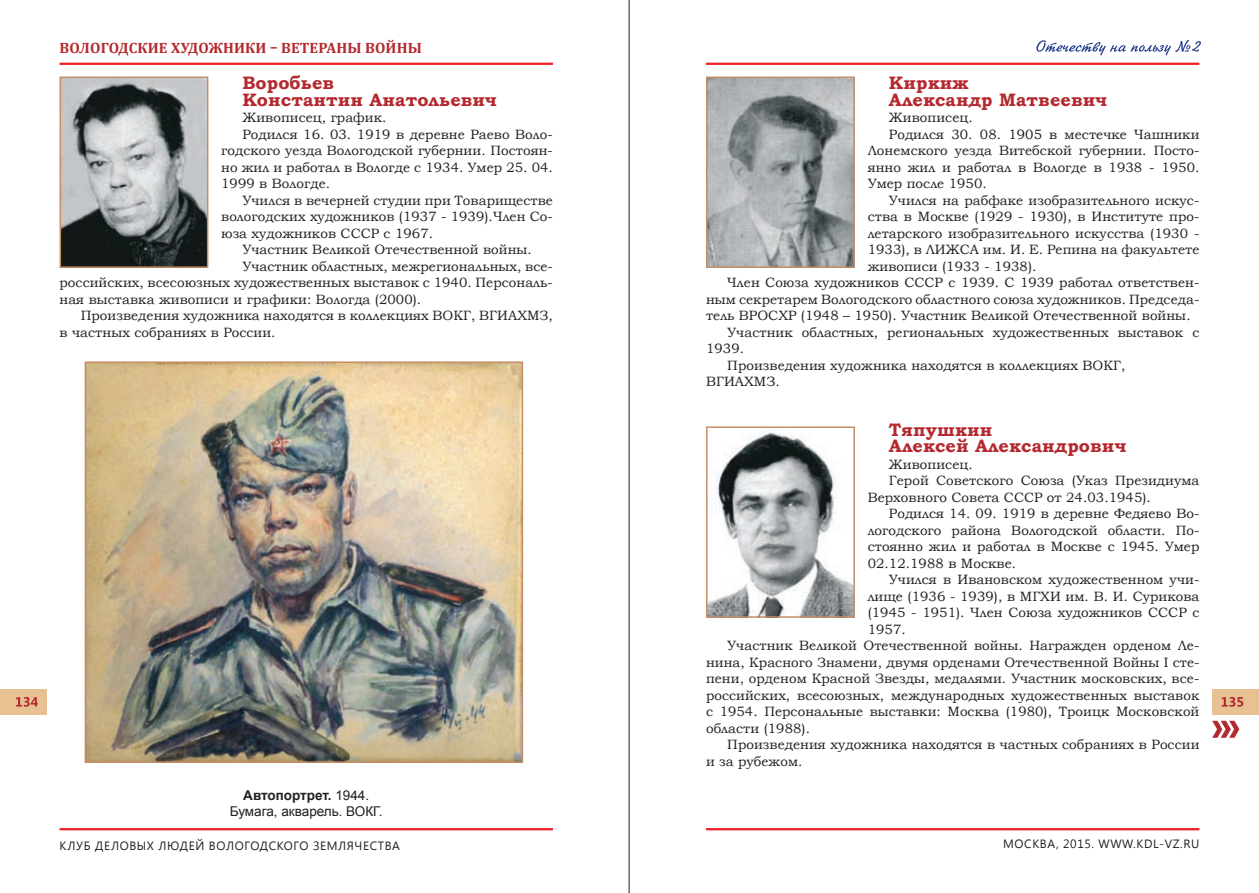
<style>
.page{position:relative;width:1259px;height:893px;background:#fff}
.page>*{position:absolute;margin:0;border:0;box-sizing:border-box;transform-origin:0 0}
.t1{font:700 18px/16.5px "Bookman Old Style";letter-spacing:.005em;color:#b4292f}
.t2{font:700 15px "Cambria";letter-spacing:.01em;color:#b4292f}
.t3{font:13.5px "Bookman Old Style";letter-spacing:.005em;color:#231f20}
.t4{font:13.5px/16.2px "Arial";color:#231f20;text-align:center}
.t5{font:12px "Segoe UI";letter-spacing:.05em;color:#231f20}
.s1{font-weight:700}
</style>
<div class="page">
<hr style="left:60px;top:828px;width:493px;height:2px;background:#ee1d23">
<hr style="left:60px;top:63px;width:493px;height:2px;background:#ee1d23">
<svg style="left:1036px;top:40px;width:165px;height:15px"></svg>
<hr style="left:706px;top:828px;width:493px;height:2px;background:#ee1d23">
<hr style="left:706px;top:63px;width:493px;height:2px;background:#ee1d23">
<div style="left:0;top:689px;width:47px;height:25px;background:#e7c192"></div>
<svg style="left:16px;top:697px;width:22px;height:10px"></svg>
<div style="left:1212px;top:689px;width:47px;height:25px;background:#e7c192"></div>
<svg style="left:1221px;top:697px;width:22px;height:10px"></svg>
<svg style="left:1212px;top:721px;width:27px;height:17px"></svg>
<img style="left:709px;top:80px;width:143px;height:185px">
<div style="left:706px;top:77px;width:149px;height:191px;border:2px solid #c58e65"></div>
<img style="left:88px;top:364px;width:432px;height:396px">
<div style="left:85px;top:361px;width:438px;height:402px;border:2px solid #c58e65"></div>
<img style="left:63px;top:80px;width:142px;height:185px">
<div style="left:60px;top:77px;width:148px;height:191px;border:2px solid #c58e65"></div>
<img style="left:709px;top:430px;width:143px;height:185px">
<div style="left:706px;top:426px;width:149px;height:192px;border:2px solid #c58e65"></div>
<hr style="left:629px;top:0;width:1px;height:893px;background:#231f20">
<p class="t2" style="left:60px;top:38px;width:21px">Вологодс</p>
<p class="t2" style="left:138px;top:38px;width:63px">кие художни</p>
<p class="t2" style="left:245px;top:38px;width:165px">ки – ветераны войны</p>
<h1 class="t1" style="left:242px;top:75px;width:256px">Воробьев<br>Константин Анатольевич</h1>
<p class="t3" style="left:242px;top:109px;width:145px">Живописец, график.</p>
<p class="t3" style="left:242px;top:126px;width:312px">Родился 16. 03. 1919 в деревне Раево Воло-</p>
<p class="t3" style="left:221px;top:142px;width:333px">годского уезда Вологодской губернии. Постоян-</p>
<p class="t3" style="left:221px;top:159px;width:333px">но жил и работал в Вологде с 1934. Умер 25. 04.</p>
<p class="t3" style="left:221px;top:175px;width:110px">1999 в Вологде.</p>
<p class="t3" style="left:242px;top:192px;width:312px">Учился в вечерней студии при Товариществе</p>
<p class="t3" style="left:221px;top:208px;width:333px">вологодских художников (1937 - 1939).Член Со-</p>
<p class="t3" style="left:221px;top:225px;width:213px">юза художников СССР с 1967.</p>
<p class="t3" style="left:242px;top:241px;width:291px">Участник Великой Отечественной войны.</p>
<p class="t3" style="left:242px;top:258px;width:312px">Участник областных, межрегиональных, все-</p>
<p class="t3" style="left:60px;top:274px;width:495px">российских, всесоюзных художественных выставок с 1940. Персональ-</p>
<p class="t3" style="left:60px;top:291px;width:363px">ная выставка живописи и графики: Вологда (2000).</p>
<p class="t3" style="left:81px;top:307px;width:473px">Произведения художника находятся в коллекциях ВОКГ, ВГИАХМЗ,</p>
<p class="t3" style="left:60px;top:324px;width:218px">в частных собраниях в России.</p>
<p class="t4" style="left:230px;top:787px;width:154px"><span class="s1">Автопортрет.</span> 1944.<br>Бумага, акварель. ВОКГ.</p>
<h1 class="t1" style="left:889px;top:75px;width:220px">Киркиж<br>Александр Матвеевич</h1>
<p class="t3" style="left:889px;top:109px;width:85px">Живописец.</p>
<p class="t3" style="left:889px;top:126px;width:312px">Родился 30. 08. 1905 в местечке Чашники</p>
<p class="t3" style="left:867px;top:142px;width:333px">Лонемского уезда Витебской губернии. Посто-</p>
<p class="t3" style="left:867px;top:159px;width:333px">янно жил и работал в Вологде в 1938 - 1950.</p>
<p class="t3" style="left:867px;top:175px;width:121px">Умер после 1950.</p>
<p class="t3" style="left:889px;top:192px;width:312px">Учился на рабфаке изобразительного искус-</p>
<p class="t3" style="left:867px;top:208px;width:333px">ства в Москве (1929 - 1930), в Институте про-</p>
<p class="t3" style="left:867px;top:225px;width:333px">летарского изобразительного искусства (1930 -</p>
<p class="t3" style="left:867px;top:241px;width:333px">1933), в ЛИЖСА им. И. Е. Репина на факультете</p>
<p class="t3" style="left:867px;top:258px;width:170px">живописи (1933 - 1938).</p>
<p class="t3" style="left:727px;top:274px;width:474px">Член Союза художников СССР с 1939. С 1939 работал ответствен-</p>
<p class="t3" style="left:706px;top:291px;width:495px">ным секретарем Вологодского областного союза художников. Председа-</p>
<p class="t3" style="left:706px;top:307px;width:486px">тель ВРОСХР (1948 – 1950). Участник Великой Отечественной войны.</p>
<p class="t3" style="left:727px;top:324px;width:473px">Участник областных, региональных художественных выставок с</p>
<p class="t3" style="left:706px;top:340px;width:40px">1939.</p>
<p class="t3" style="left:727px;top:357px;width:399px">Произведения художника находятся в коллекциях ВОКГ,</p>
<p class="t3" style="left:706px;top:373px;width:75px">ВГИАХМЗ.</p>
<h1 class="t1" style="left:889px;top:421px;width:239px">Тяпушкин<br>Алексей Александрович</h1>
<p class="t3" style="left:889px;top:456px;width:85px">Живописец.</p>
<p class="t3" style="left:889px;top:472px;width:312px">Герой Советского Союза (Указ Президиума</p>
<p class="t3" style="left:867px;top:489px;width:285px">Верховного Совета СССР от 24.03.1945).</p>
<p class="t3" style="left:889px;top:505px;width:312px">Родился 14. 09. 1919 в деревне Федяево Во-</p>
<p class="t3" style="left:867px;top:522px;width:333px">логодского района Вологодской области. По-</p>
<p class="t3" style="left:867px;top:538px;width:333px">стоянно жил и работал в Москве с 1945. Умер</p>
<p class="t3" style="left:867px;top:555px;width:150px">02.12.1988 в Москве.</p>
<p class="t3" style="left:889px;top:571px;width:312px">Учился в Ивановском художественном учи-</p>
<p class="t3" style="left:867px;top:588px;width:333px">лище (1936 - 1939), в МГХИ им. В. И. Сурикова</p>
<p class="t3" style="left:867px;top:604px;width:333px">(1945 - 1951). Член Союза художников СССР с</p>
<p class="t3" style="left:867px;top:621px;width:40px">1957.</p>
<p class="t3" style="left:727px;top:637px;width:473px">Участник Великой Отечественной войны. Награжден орденом Ле-</p>
<p class="t3" style="left:706px;top:654px;width:495px">нина, Красного Знамени, двумя орденами Отечественной Войны I сте-</p>
<p class="t3" style="left:706px;top:670px;width:495px">пени, орденом Красной Звезды, медалями. Участник московских, все-</p>
<p class="t3" style="left:706px;top:687px;width:495px">российских, всесоюзных, международных художественных выставок</p>
<p class="t3" style="left:706px;top:703px;width:495px">с 1954. Персональные выставки: Москва (1980), Троицк Московской</p>
<p class="t3" style="left:706px;top:720px;width:105px">области (1988).</p>
<p class="t3" style="left:727px;top:736px;width:473px">Произведения художника находятся в частных собраниях в России</p>
<p class="t3" style="left:706px;top:752px;width:98px">и за рубежом.</p>
<p class="t5" style="left:60px;top:837px;width:342px">КЛУБ ДЕЛОВЫХ ЛЮДЕЙ ВОЛОГОДСКОГО ЗЕМЛЯЧЕСТВА</p>
<p class="t5" style="left:1003px;top:836px;width:198px">МОСКВА, 2015. WWW.KDL-VZ.RU</p>
</div>
